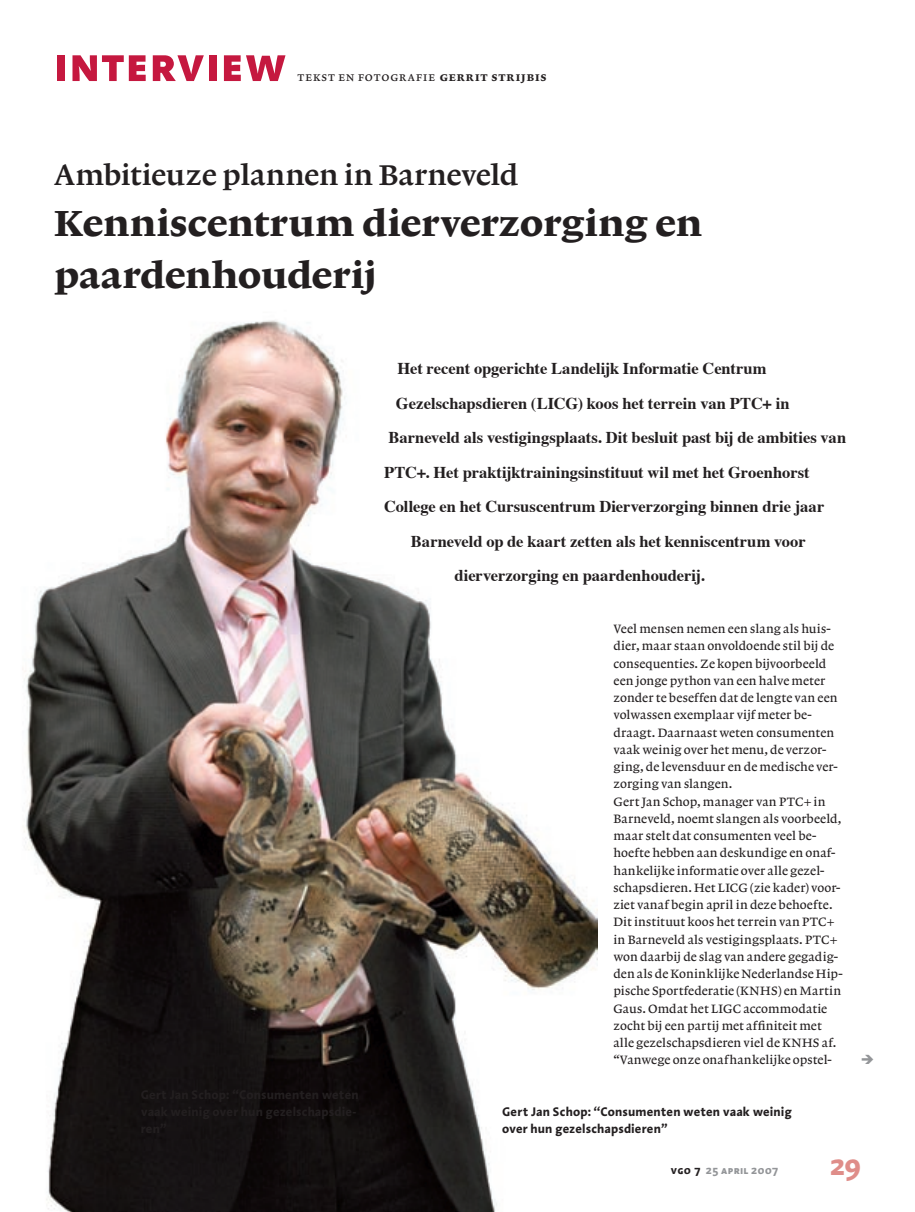
<style>
.page{position:relative;width:915px;height:1212px;background:#fff}
.page>*{position:absolute;margin:0;border:0;box-sizing:border-box;transform-origin:0 0}
.t1{font:700 52.5px "Linotype Aroma SC";letter-spacing:.02em;color:#c5183f}
.t2{font:500 38.25px/51.8px "Lexicon No 1 Roman E";color:#231f20}
.t3{font:500 30px "Lexicon No 1 Roman C";letter-spacing:-.005em;color:#231f20}
.t4{font:700 30px "Linotype Aroma";color:#df8d89}
.t5{font:700 16.5px "Times";color:#231f20}
.t6{font:500 12.75px/17.2px "Lexicon No 1 Roman A";letter-spacing:.01em;color:#231f20}
.t7{font:700 12.75px/17.2px "Linotype Aroma";letter-spacing:.005em;color:#231f20}
.t8{font:12.75px "Lexicon No 1 Roman A Exp";letter-spacing:.065em;color:#231f20}
.t9{font:700 12px "Linotype Aroma SC";letter-spacing:.02em;color:#939598}
.s1{font-family:"Lexicon No 1 Roman D Exp"}
.s2{color:#231f20}
</style>
<div class="page">
<img style="left:22px;top:320px;width:575px;height:892px">
<h1 class="t1" style="left:54px;top:28px;width:235px">interview</h1>
<p class="t8" style="left:297px;top:70px;width:250px">tekst en fotografie <span class="s1">gerrit strijbis</span></p>
<h3 class="t3" style="left:54px;top:158px;width:466px">Ambitieuze plannen in Barneveld</h3>
<h2 class="t2" style="left:54px;top:198px;width:649px">Kenniscentrum dier-verzorging en paardenhouderij</h2>
<p class="t5" style="left:397px;top:353px;width:370px">Het recent opgerichte Landelijk Informatie Centrum</p>
<p class="t5" style="left:396px;top:387px;width:395px">Gezelschapsdieren (LICG) koos het terrein van PTC+ in</p>
<p class="t5" style="left:388px;top:422px;width:459px">Barneveld als vestigingsplaats. Dit besluit past bij de ambities van</p>
<p class="t5" style="left:384px;top:456px;width:427px">PTC+. Het praktijk-trainings-instituut wil met het Groenhorst</p>
<p class="t5" style="left:384px;top:491px;width:441px">College en het Cursuscentrum Dierverzorging binnen drie jaar</p>
<p class="t5" style="left:411px;top:525px;width:396px">Barneveld op de kaart zetten als het kenniscentrum voor</p>
<p class="t5" style="left:454px;top:560px;width:252px">dierverzorging en paardenhouderij.</p>
<p class="t6" style="left:613px;top:620px;width:231px">Veel mensen nemen een slang als huis&shy;dier, maar staan onvoldoende stil bij de consequenties. Ze kopen bijvoorbeeld een jonge python van een halve meter zonder te beseffen dat de lengte van een volwassen exemplaar vijf meter be&shy;draagt. Daarnaast weten consumenten vaak weinig over het menu, de verzor&shy;ging, de levensduur en de medische ver&shy;zorging van slangen.<br>Gert Jan Schop, manager van PTC+ in Barneveld, noemt slangen als voorbeeld, maar stelt dat consumenten veel be&shy;hoefte hebben aan deskundige en onaf&shy;hankelijke informatie over alle gezel&shy;schapsdieren. Het LICG (zie kader) voor&shy;ziet vanaf begin april in deze behoefte.<br>Dit instituut koos het terrein van PTC+ in Barneveld als vestigingsplaats. PTC+ won daarbij de slag van andere gegadig&shy;den als deKoninklijke Nederlandse Hip&shy;pische Sportfederatie (KNHS) en Martin Gaus. Omdat het LIGC accommodatie zocht bij een partij met affiniteit met alle gezelschapsdieren viel de KNHS af. “Vanwege onze onafhankelijke opstel-</p>
<p class="t7" style="left:502px;top:1103px;width:291px">Gert Jan Schop: “Consumenten weten vaak weinig over hun gezelschapsdieren”</p>
<p class="t9" style="left:670px;top:1162px;width:109px"><span class="s2">vgo 7</span> 25 april 2007</p>
<h3 class="t4" style="left:828px;top:1144px;width:33px">29</h3>
</div>
